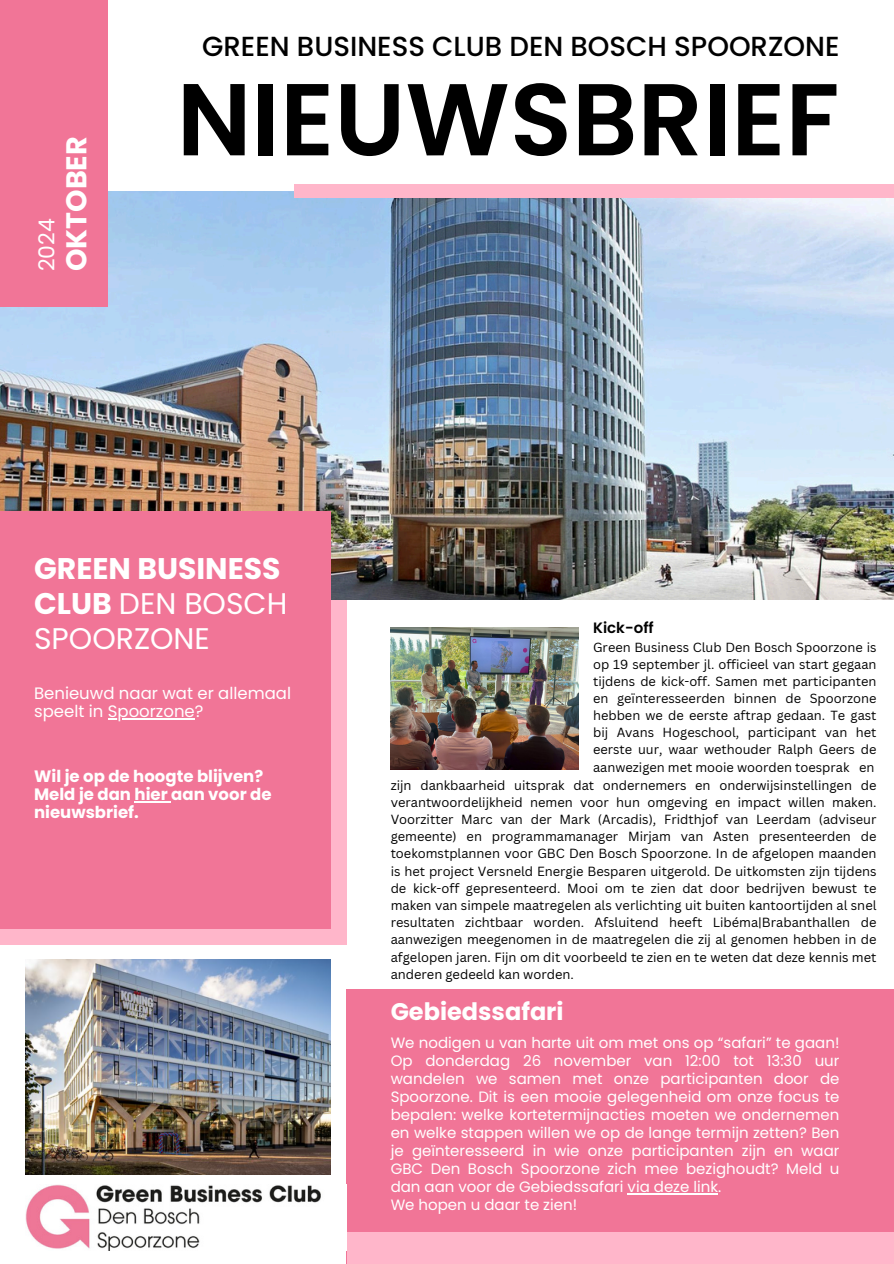
<style>
.page{position:relative;width:894px;height:1264px;background:#fff}
.page>*{position:absolute;margin:0;border:0;box-sizing:border-box;transform-origin:0 0}
.t1{font:600 101.85px "Poppins";color:#000}
.t2{font:700 29.85px/34.8px "Poppins";color:#fff}
.t3{font:700 28.65px "Poppins";color:#fff}
.t4{font:500 27.6px "Poppins";color:#000}
.t5{font:700 24px "Poppins";color:#fff}
.t6{font:21.9px "Poppins";color:#fff}
.t7{font:700 16.5px/18px "Poppins";color:#fff}
.t8{font:16.5px/18px "Poppins";color:#fff}
.t9{font:15px/18px "Poppins";color:#fff;text-align:justify}
.t10{font:600 15px "Poppins";color:#000}
.t11{font:12.9px/17.2px "Canva Sans";color:#000;text-align:justify}
.s1{font-weight:400}
</style>
<div class="page">
<div style="left:0;top:530px;width:346px;height:415px;background:#ffb6ca"></div>
<img style="left:0;top:191px;width:893px;height:409px">
<div style="left:294px;top:184px;width:599px;height:14px;background:#ffb6ca"></div>
<div style="left:0;top:0;width:107px;height:306px;background:#f17597"></div>
<div style="left:0;top:511px;width:331px;height:417px;background:#f17597"></div>
<img style="left:390px;top:627px;width:188px;height:142px">
<img style="left:25px;top:959px;width:305px;height:215px">
<div style="left:346px;top:989px;width:547px;height:274px;background:#f17597"></div>
<div style="left:346px;top:1231px;width:547px;height:32px;background:#ffb6ca"></div>
<img style="left:25px;top:1184px;width:296px;height:66px">
<hr style="left:627px;top:1193px;width:91px;height:1px;background:#fff">
<hr style="left:134px;top:801px;width:37px;height:1px;background:#fff">
<hr style="left:108px;top:718px;width:87px;height:1px;background:#fff">
<h3 class="t6" style="left:31px;top:271px;width:54px;rotate:-90deg">2024</h3>
<p class="t3" style="left:56px;top:271px;width:136px;rotate:-90deg">OKTOBER</p>
<h2 class="t4" style="left:202px;top:27px;width:638px">GREEN BUSINESS CLUB DEN BOSCH SPOORZONE</h2>
<h1 class="t1" style="left:177px;top:48px;width:664px">NIEUWSBRIEF</h1>
<h6 class="t2" style="left:34px;top:551px;width:255px">GREEN BUSINESS<br>CLUB <span class="s1">DEN BOSCH<br>SPOORZONE</span></h6>
<p class="t8" style="left:34px;top:684px;width:258px">Benieuwd naar wat er allemaal speelt in Spoorzone?</p>
<p class="t7" style="left:34px;top:767px;width:239px">Wil je op de hoogte blijven?<br>Meld je dan hier aan voor de nieuwsbrief.</p>
<p class="t10" style="left:593px;top:617px;width:62px">Kick-off</p>
<h4 class="t11" style="left:593px;top:638px;width:285px">Green Business Club Den Bosch Spoorzone is op 19 september jl. officieel van start gegaan tijdens de kick-off. Samen met participanten en geïnteresseerden binnen de Spoorzone hebben we de eerste aftrap gedaan. Te gast bij Avans Hogeschool, participant van het eerste uur, waar wethouder Ralph Geers de aanwezigen met mooie woorden toesprak en</h4>
<p class="t11" style="left:390px;top:776px;width:487px">zijn dankbaarheid uitsprak dat ondernemers en onderwijsinstellingen de verantwoordelijkheid nemen voor hun omgeving en impact willen maken.<br>Voorzitter Marc van der Mark (Arcadis), Fridthjof van Leerdam (adviseur gemeente) en programmamanager Mirjam van Asten presenteerden de toekomstplannen voor GBC Den Bosch Spoorzone. In de afgelopen maanden is het project Versneld Energie Besparen uitgerold. De uitkomsten zijn tijdens de kick-off gepresenteerd. Mooi om te zien dat door bedrijven bewust te maken van simpele maatregelen als verlichting uit buiten kantoortijden al snel resultaten zichtbaar worden. Afsluitend heeft Libéma|Brabanthallen de aanwezigen meegenomen in de maatregelen die zij al genomen hebben in de afgelopen jaren. Fijn om dit voorbeeld te zien en te weten dat deze kennis met anderen gedeeld kan worden.</p>
<h6 class="t5" style="left:390px;top:994px;width:174px">Gebiedssafari</h6>
<p class="t9" style="left:390px;top:1033px;width:450px">We nodigen u van harte uit om met ons op “safari” te gaan!<br>Op donderdag 26 november van 12:00 tot 13:30 uur wandelen we samen met onze participanten door de Spoorzone. Dit is een mooie gelegenheid om onze focus te bepalen: welke kortetermijnacties moeten we ondernemen en welke stappen willen we op de lange termijn zetten? Ben je geïnteresseerd in wie onze participanten zijn en waar GBC Den Bosch Spoorzone zich mee bezighoudt? Meld u dan aan voor de Gebiedssafari via deze link.</p>
<h5 class="t9" style="left:390px;top:1195px;width:188px">We hopen u daar te zien!</h5>
</div>
